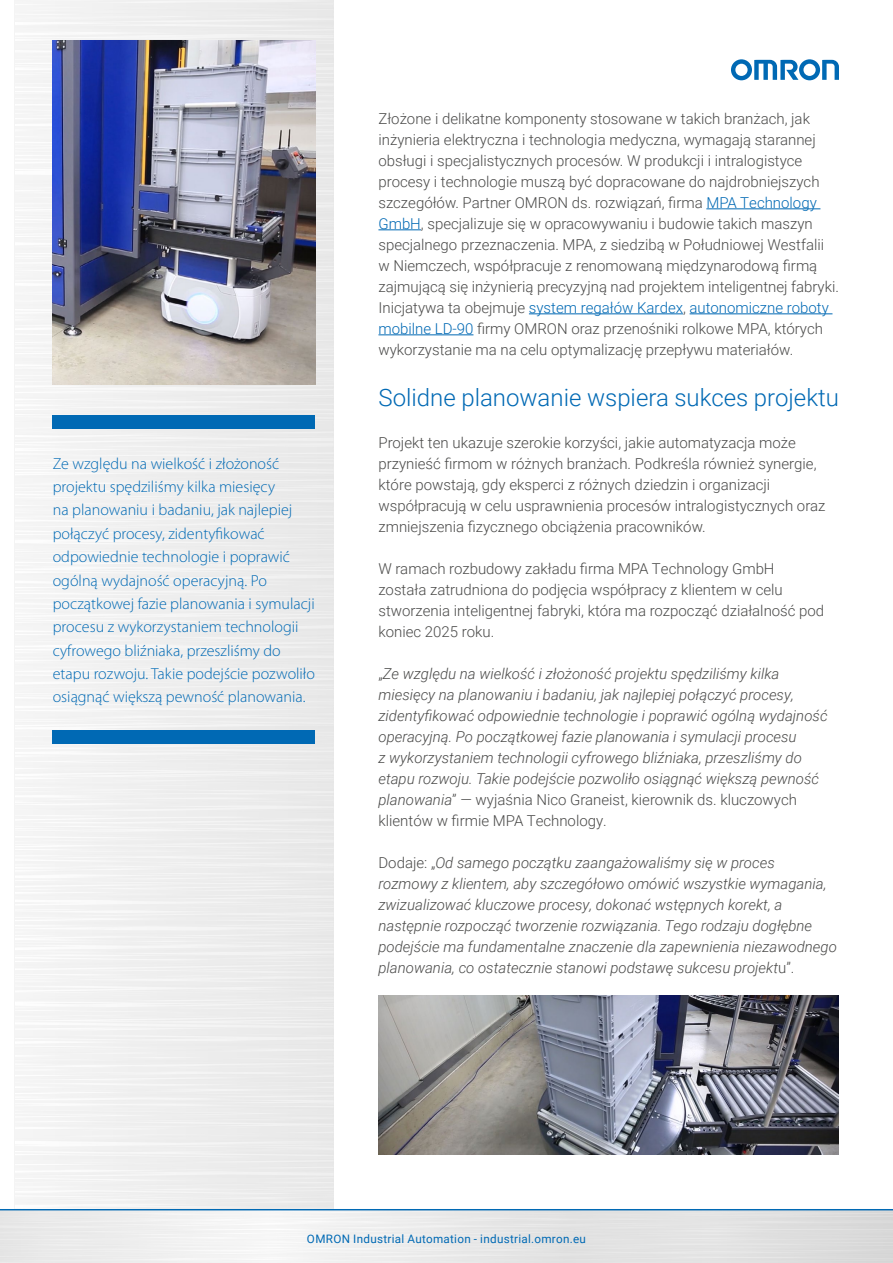
<style>
.page{position:relative;width:893px;height:1263px;background:#fff}
.page>*{position:absolute;margin:0;border:0;box-sizing:border-box;transform-origin:0 0}
.t1{font:300 24px "Roboto";color:#0069b4}
.t2{font:300 16.05px/23.4px "Myriad Pro";color:#0069b4}
.t3{font:300 15px/21px "Roboto";color:#4a4a49}
.t4{font:italic 300 15px/21px "Roboto";color:#4a4a49}
.t5{font:11.7px "Roboto";letter-spacing:.025em;color:#0069b4}
.s1{color:#0069b4}
.s2{font-style:normal}
</style>
<div class="page">
<div style="left:15px;top:0;width:319px;height:1209px;background:#efefef"></div>
<svg style="left:15px;top:4px;width:68px;height:21px"></svg>
<svg style="left:731px;top:59px;width:108px;height:21px"></svg>
<div style="left:53px;top:415px;width:262px;height:13px;background:#0069b4"></div>
<div style="left:53px;top:731px;width:262px;height:13px;background:#0069b4"></div>
<img style="left:53px;top:41px;width:262px;height:344px">
<svg style="left:0;top:1210px;width:893px;height:53px"></svg>
<hr style="left:0;top:1209px;width:893px;height:1px;background:#0069b4">
<hr style="left:706px;top:208px;width:114px;height:1px;background:#0069b4">
<hr style="left:378px;top:229px;width:43px;height:1px;background:#0069b4">
<hr style="left:529px;top:313px;width:154px;height:1px;background:#0069b4">
<hr style="left:690px;top:313px;width:142px;height:1px;background:#0069b4">
<hr style="left:378px;top:334px;width:95px;height:1px;background:#0069b4">
<img style="left:378px;top:995px;width:461px;height:159px">
<p class="t2" style="left:53px;top:452px;width:264px">Ze względu na wielkość i złożoność projektu spędziliśmy kilka miesięcy<br>na planowaniu i badaniu, jak najlepiej połączyć procesy, zidentyfikować odpowiednie technologie i poprawić ogólną wydajność operacyjną. Po początkowej fazie planowania i symulacji procesu z wykorzystaniem technologii cyfrowego bliźniaka, przeszliśmy do etapu rozwoju. Takie podejście pozwoliło osiągnąć większą pewność planowania.</p>
<p class="t3" style="left:378px;top:107px;width:462px">Złożone i delikatne komponenty stosowane w takich branżach, jak inżynieria elektryczna i technologia medyczna, wymagają starannej obsługi i specjalistycznych procesów. W produkcji i intralogistyce procesy i technologie muszą być dopracowane do najdrobniejszych szczegółów. Partner OMRON ds. rozwiązań, firma <span class="s1">MPA Technology GmbH</span>, specjalizuje się w opracowywaniu i budowie takich maszyn specjalnego przeznaczenia. MPA, z siedzibą w Południowej Westfalii w Niemczech, współpracuje z renomowaną międzynarodową firmą zajmującą się inżynierią precyzyjną nad projektem inteligentnej fabryki.<br>Inicjatywa ta obejmuje <span class="s1">system regałów Kardex</span>, <span class="s1">autonomiczne roboty mobilne LD-90</span> firmy OMRON oraz przenośniki rolkowe MPA, których wykorzystanie ma na celu optymalizację przepływu materiałów.</p>
<h1 class="t1" style="left:378px;top:380px;width:462px">Solidne planowanie wspiera sukces projektu</h1>
<p class="t3" style="left:378px;top:431px;width:448px">Projekt ten ukazuje szerokie korzyści, jakie automatyzacja może przynieść firmom w różnych branżach. Podkreśla również synergie, które powstają, gdy eksperci z różnych dziedzin i organizacji współpracują w celu usprawnienia procesów intralogistycznych oraz zmniejszenia fizycznego obciążenia pracowników.</p>
<p class="t3" style="left:378px;top:557px;width:447px">W ramach rozbudowy zakładu firma MPA Technology GmbH została zatrudniona do podjęcia współpracy z klientem w celu stworzenia inteligentnej fabryki, która ma rozpocząć działalność pod koniec 2025 roku.</p>
<p class="t4" style="left:378px;top:662px;width:451px"><span class="s2">„</span>Ze względu na wielkość i złożoność projektu spędziliśmy kilka miesięcy na planowaniu i badaniu, jak najlepiej połączyć procesy, zidentyfikować odpowiednie technologie i poprawić ogólną wydajność operacyjną. Po początkowej fazie planowania i symulacji procesu<br>z wykorzystaniem technologii cyfrowego bliźniaka, przeszliśmy do etapu rozwoju. Takie podejście pozwoliło osiągnąć większą pewność planowania<span class="s2">” — wyjaśnia Nico Graneist, kierownik ds. kluczowych klientów w firmie MPA Technology.</span></p>
<p class="t4" style="left:378px;top:851px;width:460px"><span class="s2">Dodaje: „</span>Od samego początku zaangażowaliśmy się w proces rozmowy z klientem, aby szczegółowo omówić wszystkie wymagania, zwizualizować kluczowe procesy, dokonać wstępnych korekt, a następnie rozpocząć tworzenie rozwiązania. Tego rodzaju dogłębne podejście ma fundamentalne znaczenie dla zapewnienia niezawodnego planowania, co ostatecznie stanowi podstawę sukcesu projekt<span class="s2">u”.</span></p>
<p class="t5" style="left:307px;top:1230px;width:281px">OMRON Industrial Automation - industrial.omron.eu</p>
</div>
